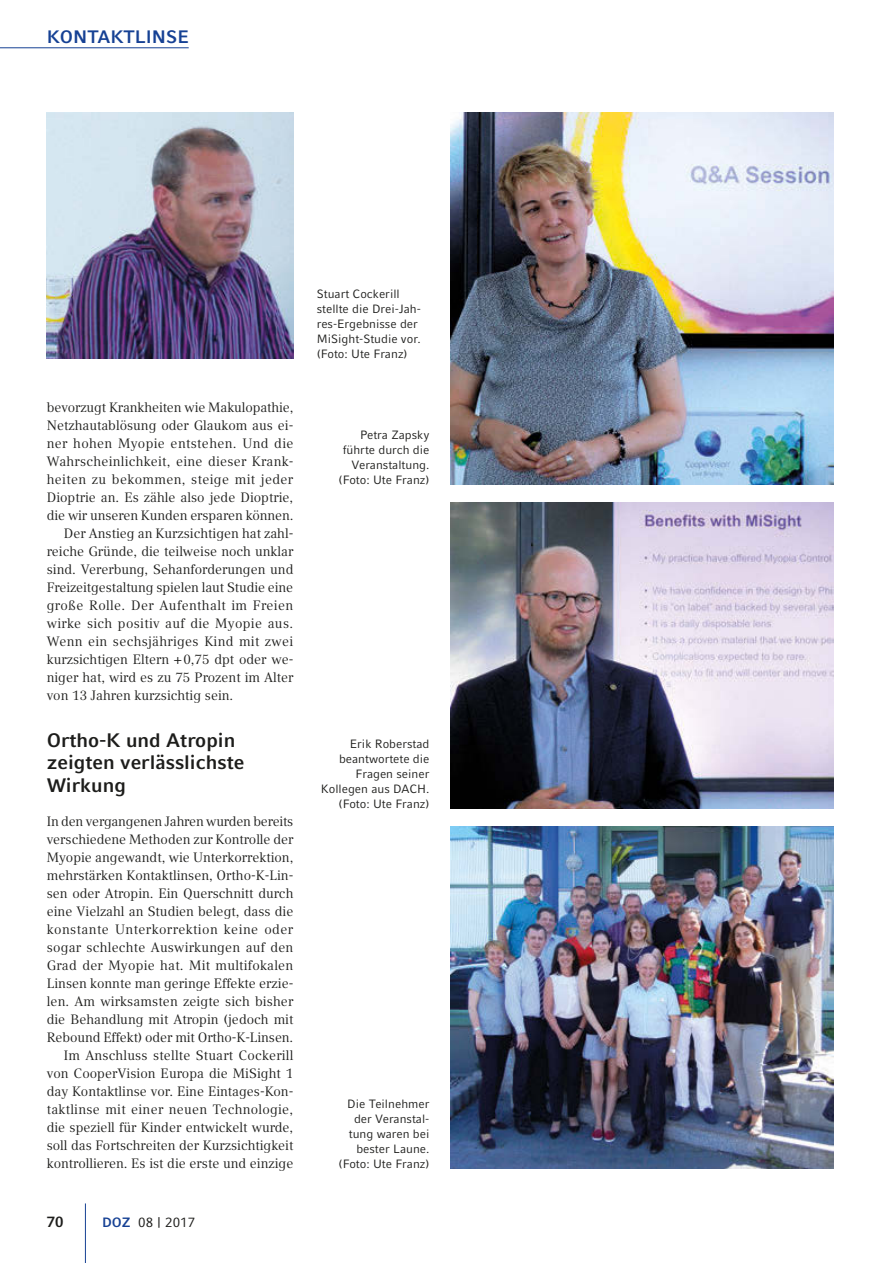
<style>
.page{position:relative;width:893px;height:1263px;background:#fff}
.page>*{position:absolute;margin:0;border:0;box-sizing:border-box;transform-origin:0 0}
.t1{font:700 19.5px/22.5px "Compatil Fact LT Pro";color:#1d1d1b}
.t2{font:700 18px "Compatil Fact LT Pro";color:#164194}
.t3{font:700 15px "Compatil Fact LT Pro";color:#1d1d1b}
.t4{font:13.5px/18px "Compatil Text LT Pro";color:#1d1d1b;text-align:right}
.t5{font:13.5px "Compatil Text LT Pro";letter-spacing:.025em;color:#1d1d1b}
.t6{font:13.5px "Compatil Text LT Pro";letter-spacing:.02em;color:#1d1d1b}
.t7{font:13.5px "Compatil Text LT Pro";letter-spacing:.03em;color:#1d1d1b}
.t8{font:13.5px "Compatil Fact LT Pro";color:#1d1d1b}
.t9{font:12px/15px "Compatil Fact LT Pro";color:#1d1d1b;text-align:right}
.s1{font-weight:700;color:#164194}
</style>
<div class="page">
<hr style="left:0;top:47px;width:189px;height:1px;background:#164194">
<hr style="left:85px;top:1203px;width:1px;height:60px;background:#164194">
<img style="left:451px;top:113px;width:382px;height:371px">
<img style="left:451px;top:502px;width:382px;height:306px">
<img style="left:451px;top:826px;width:382px;height:342px">
<img style="left:47px;top:113px;width:246px;height:245px">
<h2 class="t2" style="left:47px;top:26px;width:143px">KONTAKTLINSE</h2>
<p class="t4" style="left:47px;top:399px;width:248px">bevorzugt Krankheiten wie Makulopathie,</p>
<p class="t4" style="left:47px;top:417px;width:248px">Netzhautablösung oder Glaukom aus ei-</p>
<p class="t5" style="left:47px;top:436px;width:248px">ner hohen Myopie entstehen. Und die</p>
<p class="t6" style="left:47px;top:454px;width:248px">Wahrscheinlichkeit, eine dieser Krank-</p>
<p class="t5" style="left:47px;top:472px;width:248px">heiten zu bekommen, steige mit jeder</p>
<p class="t4" style="left:47px;top:489px;width:248px">Dioptrie an. Es zähle also jede Dioptrie,</p>
<p class="t4" style="left:47px;top:507px;width:248px">die wir unseren Kunden ersparen können.</p>
<p class="t4" style="left:64px;top:525px;width:231px">Der Anstieg an Kurzsichtigen hat zahl-</p>
<p class="t4" style="left:47px;top:543px;width:248px">reiche Gründe, die teilweise noch unklar</p>
<p class="t4" style="left:47px;top:561px;width:248px">sind. Vererbung, Sehanforderungen und</p>
<p class="t4" style="left:47px;top:579px;width:248px">Freizeitgestaltung spielen laut Studie eine</p>
<p class="t7" style="left:47px;top:598px;width:248px">große Rolle. Der Aufenthalt im Freien</p>
<p class="t5" style="left:47px;top:616px;width:248px">wirke sich positiv auf die Myopie aus.</p>
<p class="t6" style="left:47px;top:634px;width:248px">Wenn ein sechsjähriges Kind mit zwei</p>
<p class="t4" style="left:47px;top:651px;width:248px">kurzsichtigen Eltern + 0,75 dpt oder we-</p>
<p class="t4" style="left:47px;top:669px;width:248px">niger hat, wird es zu 75 Prozent im Alter</p>
<p class="t4" style="left:47px;top:687px;width:188px">von 13 Jahren kurzsichtig sein.</p>
<h1 class="t1" style="left:47px;top:729px;width:199px">Ortho-K und Atropin zeigten verlässlichste<br>Wirkung</h1>
<p class="t4" style="left:47px;top:813px;width:248px">In den vergangenen Jahren wurden bereits verschiedene Methoden zur Kontrolle der Myopie angewandt, wie Unterkorrektion, mehrstärken Kontaktlinsen, Ortho-K-Lin&shy;sen oder Atropin. Ein Querschnitt durch eine Vielzahl an Studien belegt, dass die konstante Unterkorrektion keine oder sogar schlechte Auswirkungen auf den Grad der Myopie hat. Mit multifokalen Linsen konnte man geringe Effekte erzie&shy;len. Am wirksamsten zeigte sich bisher die Behandlung mit Atropin (jedoch mit Rebound Effekt) oder mit Ortho-K-Linsen.<br>Im Anschluss stellte Stuart Cockerill von CooperVision Europa die MiSight 1 day Kontaktlinse vor. Eine Eintages-Kon&shy;taktlinse mit einer neuen Technologie, die speziell für Kinder entwickelt wurde, soll das Fortschreiten der Kurzsichtigkeit kontrollieren. Es ist die erste und einzige</p>
<p class="t3" style="left:47px;top:1213px;width:18px">70</p>
<p class="t8" style="left:102px;top:1214px;width:95px"><span class="s1">DOZ</span> 08 | 2017</p>
<p class="t9" style="left:317px;top:287px;width:106px;text-align:left">Stuart Cockerill stellte die Drei-Jah&shy;res-Ergebnisse der<br>MiSight-Studie vor. (Foto: Ute Franz)</p>
<p class="t9" style="left:339px;top:428px;width:92px">Petra Zapsky führte durch die<br>Veranstaltung. (Foto: Ute Franz)</p>
<p class="t9" style="left:321px;top:737px;width:110px">Erik Roberstad beantwortete die<br>Fragen seiner<br>Kollegen aus DACH. (Foto: Ute Franz)</p>
<p class="t9" style="left:339px;top:1097px;width:92px">Die Teilnehmer der Veranstal&shy;tung waren bei bester Laune. (Foto: Ute Franz)</p>
</div>
